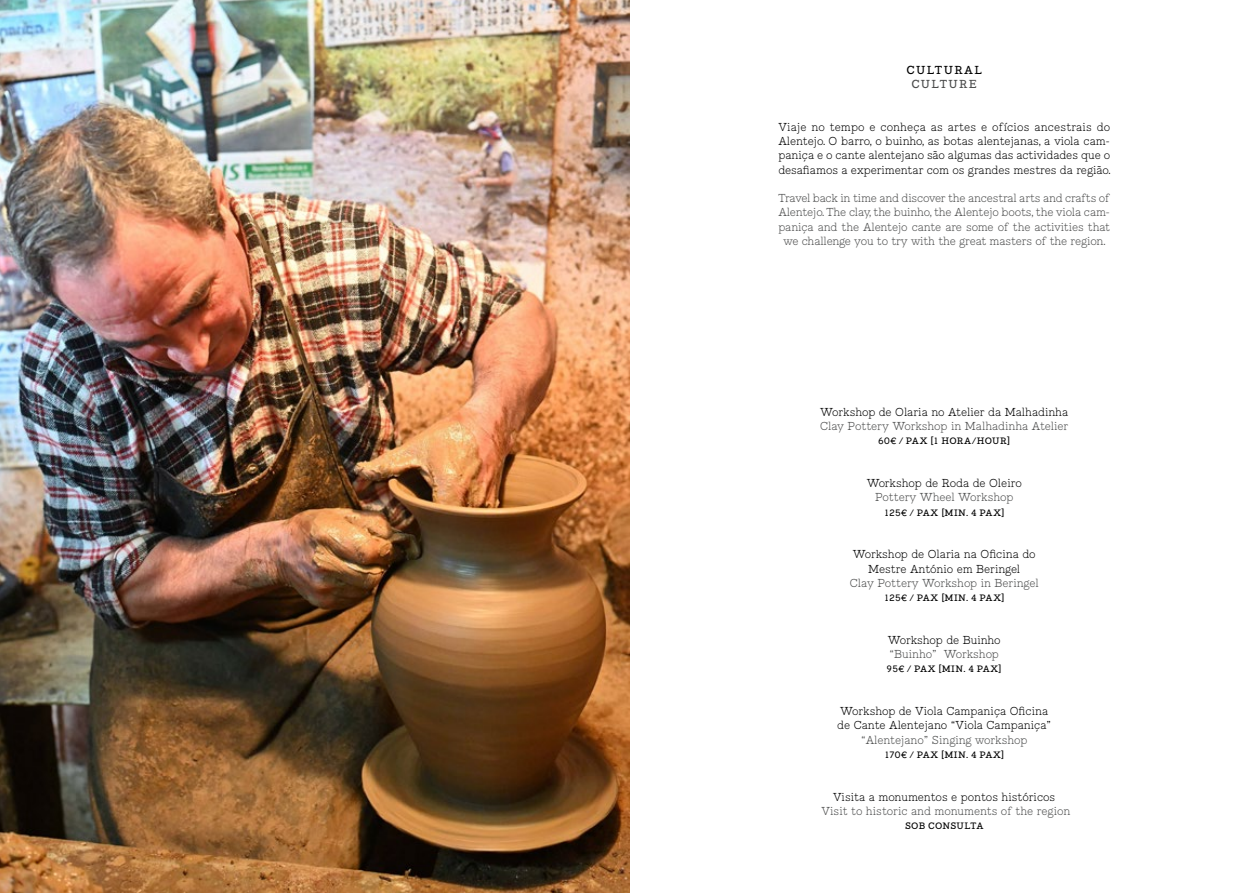
<style>
.page{position:relative;width:1259px;height:893px;background:#fff}
.page>*{position:absolute;margin:0;border:0;box-sizing:border-box;transform-origin:0 0}
.t1{font:300 11.25px/14.2px "Piek";color:#000;text-align:justify}
.t2{font:300 11.25px/14.2px "Piek";letter-spacing:-.01em;color:#4b4c4c;text-align:center}
.t3{font:11.25px "Piek";letter-spacing:.12em;color:#000}
.t4{font:11.25px "Piek";letter-spacing:.12em;color:#4b4c4c}
.t5{font:9px "Piek";letter-spacing:.015em;color:#000}
.t6{font:9px "Piek";letter-spacing:.04em;color:#000}
</style>
<div class="page">
<img style="left:0;top:0;width:629px;height:893px">
<p class="t3" style="left:906px;top:63px;width:77px">CULTURAL</p>
<p class="t4" style="left:911px;top:77px;width:67px">CULTURE</p>
<p class="t1" style="left:778px;top:120px;width:334px">Viaje no tempo e conheça as artes e ofícios ancestrais do Alentejo. O barro, o buinho, as botas alentejanas, a viola cam&shy;paniça e o cante alentejano são algumas das actividades que o desafiamos a experimentar com os grandes mestres da região.</p>
<p class="t2" style="left:778px;top:191px;width:333px">Travel back in time and discover the ancestral arts and crafts of Alentejo. The clay, the buinho, the Alentejo boots, the viola cam&shy;paniça and the Alentejo cante are some of the activities that we challenge you to try with the great masters of the region.</p>
<p class="t1" style="left:820px;top:405px;width:249px">Workshop de Olaria no Atelier da Malhadinha</p>
<p class="t2" style="left:820px;top:419px;width:250px">Clay Pottery Workshop in Malhadinha Atelier</p>
<p class="t5" style="left:878px;top:436px;width:133px">60€ / PAX [1 HORA/HOUR]</p>
<p class="t1" style="left:866px;top:476px;width:157px">Workshop de Roda de Oleiro</p>
<p class="t2" style="left:875px;top:490px;width:140px">Pottery Wheel Workshop</p>
<p class="t5" style="left:884px;top:507px;width:122px">125€ / PAX [MIN. 4 PAX]</p>
<p class="t1" style="left:853px;top:547px;width:184px;text-align:center">Workshop de Olaria na Oficina do<br>Mestre António em Beringel</p>
<p class="t2" style="left:850px;top:576px;width:190px">Clay Pottery Workshop in Beringel</p>
<p class="t5" style="left:884px;top:592px;width:122px">125€ / PAX [MIN. 4 PAX]</p>
<p class="t1" style="left:887px;top:633px;width:114px">Workshop de Buinho</p>
<p class="t2" style="left:889px;top:647px;width:111px">“Buinho” Workshop</p>
<p class="t6" style="left:886px;top:664px;width:117px">95€ / PAX [MIN. 4 PAX]</p>
<p class="t1" style="left:837px;top:704px;width:215px">Workshop de Viola Campaniça Oficina de Cante Alentejano “Viola Campaniça”</p>
<p class="t2" style="left:861px;top:733px;width:168px">“Alentejano” Singing workshop</p>
<p class="t5" style="left:884px;top:749px;width:122px">170€ / PAX [MIN. 4 PAX]</p>
<p class="t1" style="left:833px;top:790px;width:224px">Visita a monumentos e pontos históricos</p>
<p class="t2" style="left:821px;top:804px;width:250px">Visit to historic and monuments of the region</p>
<p class="t5" style="left:905px;top:820px;width:80px">SOB CONSULTA</p>
</div>
